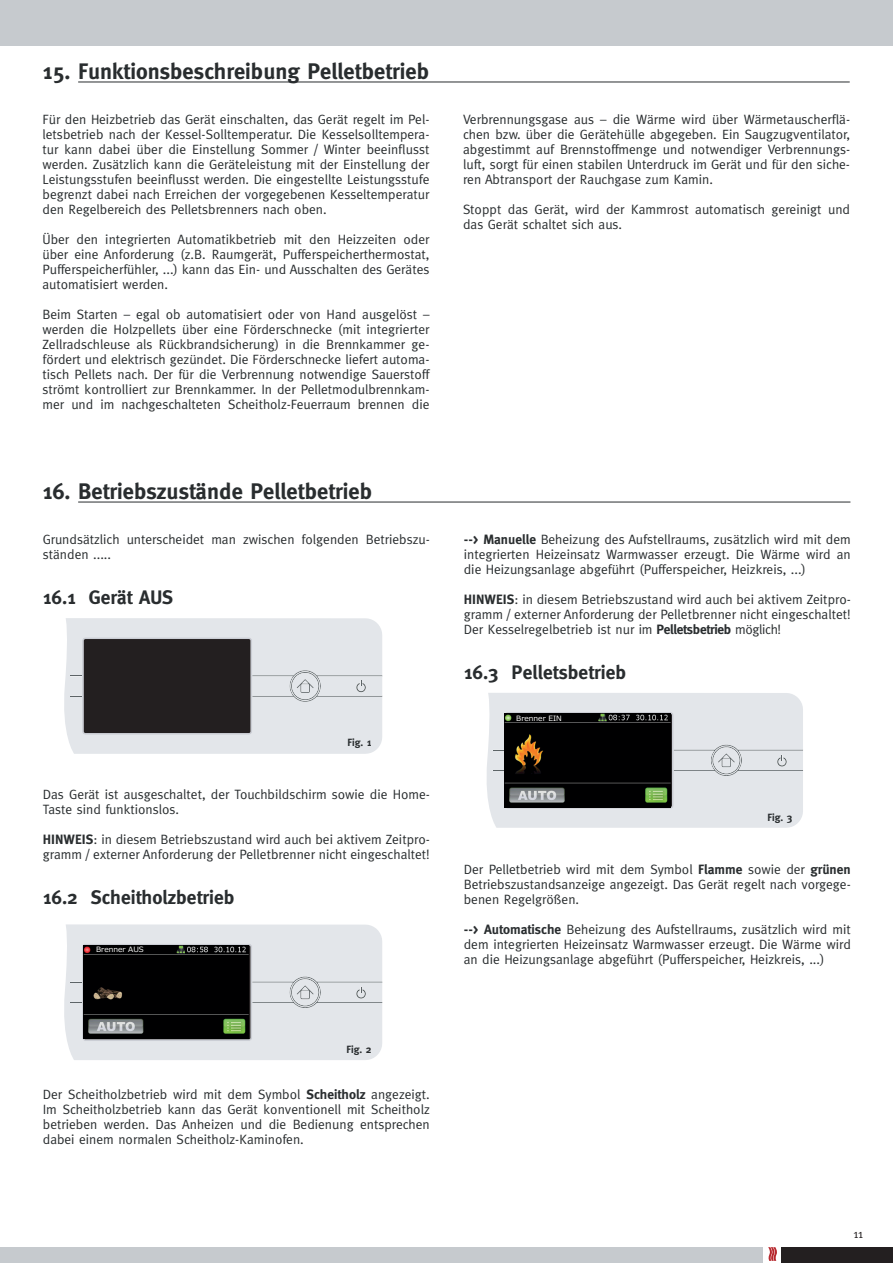
<style>
.page{position:relative;width:893px;height:1263px;background:#fff}
.page>*{position:absolute;margin:0;border:0;box-sizing:border-box;transform-origin:0 0}
.t1{font:700 22.5px "Meta";color:#292d2f}
.t2{font:700 19.5px "Meta";color:#292d2f}
.t3{font:13.5px/15px "Meta";color:#292d2f;text-align:justify}
.t4{font:12px "Meta";color:#231f20}
.t5{font:700 10.5px "Meta";color:#292d2f}
.t6{font:7.35px "Meiryo";color:#fff;scale:1.04 1}
.s1{font-weight:700}
</style>
<div class="page">
<div style="left:0;top:1247px;width:763px;height:16px;background:#c6cace"></div>
<svg style="left:768px;top:1247px;width:9px;height:14px"></svg>
<div style="left:781px;top:1247px;width:112px;height:16px;background:#231f20"></div>
<div style="left:0;top:0;width:893px;height:46px;background:#c6cace"></div>
<hr style="left:78px;top:82px;width:772px;height:1px;background:#292d2f">
<hr style="left:78px;top:502px;width:772px;height:1px;background:#292d2f">
<svg style="left:64px;top:618px;width:318px;height:136px;background:#9c9da0"></svg>
<hr style="left:85px;top:661px;width:164px;height:1px;background:#231f20">
<svg style="left:64px;top:924px;width:318px;height:136px;background:#dde0e4"></svg>
<hr style="left:85px;top:967px;width:164px;height:1px;background:#231f20">
<img style="left:83px;top:945px;width:165px;height:93px">
<svg style="left:487px;top:693px;width:316px;height:135px;background:#dde0e4"></svg>
<hr style="left:508px;top:735px;width:163px;height:1px;background:#231f20">
<img style="left:505px;top:713px;width:165px;height:94px">
<h1 class="t1" style="left:43px;top:58px;width:388px">15. Funktionsbeschreibung Pelletbetrieb</h1>
<p class="t3" style="left:43px;top:111px;width:388px">Für den Heizbetrieb das Gerät einschalten, das Gerät regelt im Pel&shy;letsbetrieb nach der Kessel-Solltemperatur. Die Kesselsolltempera&shy;tur kann dabei über die Einstellung Sommer / Winter beeinflusst werden. Zusätzlich kann die Geräteleistung mit der Einstellung der Leistungsstufen beeinflusst werden. Die eingestellte Leistungsstufe begrenzt dabei nach Erreichen der vorgegebenen Kesseltemperatur den Regelbereich des Pelletsbrenners nach oben.</p>
<p class="t3" style="left:43px;top:231px;width:388px">Über den integrierten Automatikbetrieb mit den Heizzeiten oder über eine Anforderung (z.B. Raumgerät, Pufferspeicherthermostat, Pufferspeicherfühler, ...) kann das Ein- und Ausschalten des Gerätes automatisiert werden.</p>
<p class="t3" style="left:43px;top:306px;width:388px">Beim Starten – egal ob automatisiert oder von Hand ausgelöst – werden die Holzpellets über eine Förderschnecke (mit integrierter Zellradschleuse als Rückbrandsicherung) in die Brennkammer ge&shy;fördert und elektrisch gezündet. Die Förderschnecke liefert automa&shy;tisch Pellets nach. Der für die Verbrennung notwendige Sauerstoff strömt kontrolliert zur Brennkammer. In der Pelletmodulbrennkam&shy;mer und im nachgeschalteten Scheitholz-Feuerraum brennen die</p>
<h1 class="t1" style="left:43px;top:478px;width:331px">16. Betriebszustände Pelletbetrieb</h1>
<p class="t3" style="left:43px;top:531px;width:388px">Grundsätzlich unterscheidet man zwischen folgenden Betriebszu&shy;ständen .....</p>
<h2 class="t2" style="left:43px;top:586px;width:132px">16.1 Gerät AUS</h2>
<p class="t5" style="left:347px;top:737px;width:26px">Fig. 1</p>
<p class="t3" style="left:43px;top:786px;width:388px">Das Gerät ist ausgeschaltet, der Touchbildschirm sowie die Home-<br>Taste sind funktionslos.</p>
<p class="t3" style="left:43px;top:831px;width:388px"><span class="s1">HINWEIS</span>: in diesem Betriebszustand wird auch bei aktivem Zeitpro&shy;gramm / externer Anforderung der Pelletbrenner nicht eingeschaltet!</p>
<h2 class="t2" style="left:43px;top:886px;width:193px">16.2 Scheitholzbetrieb</h2>
<p class="t6" style="left:96px;top:944px;width:47px">Brenner AUS</p>
<p class="t5" style="left:346px;top:1043px;width:27px">Fig. 2</p>
<p class="t3" style="left:43px;top:1086px;width:388px">Der Scheitholzbetrieb wird mit dem Symbol <span class="s1">Scheitholz</span> angezeigt.<br>Im Scheitholzbetrieb kann das Gerät konventionell mit Scheitholz betrieben werden. Das Anheizen und die Bedienung entsprechen dabei einem normalen Scheitholz-Kaminofen.</p>
<p class="t3" style="left:463px;top:111px;width:388px">Verbrennungsgase aus – die Wärme wird über Wärmetauscherflä&shy;chen bzw. über die Gerätehülle abgegeben. Ein Saugzugventilator, abgestimmt auf Brennstoffmenge und notwendiger Verbrennungs&shy;luft, sorgt für einen stabilen Unterdruck im Gerät und für den siche&shy;ren Abtransport der Rauchgase zum Kamin.</p>
<p class="t3" style="left:463px;top:201px;width:388px">Stoppt das Gerät, wird der Kammrost automatisch gereinigt und das Gerät schaltet sich aus.</p>
<p class="t3" style="left:464px;top:531px;width:388px"><span class="s1">--&gt; Manuelle</span> Beheizung des Aufstellraums, zusätzlich wird mit dem integrierten Heizeinsatz Warmwasser erzeugt. Die Wärme wird an die Heizungsanlage abgeführt (Pufferspeicher, Heizkreis, ...)</p>
<p class="t3" style="left:464px;top:591px;width:388px"><span class="s1">HINWEIS</span>: in diesem Betriebszustand wird auch bei aktivem Zeitpro&shy;gramm / externer Anforderung der Pelletbrenner nicht eingeschaltet!<br>Der Kesselregelbetrieb ist nur im <span class="s1">Pelletsbetrieb</span> möglich!</p>
<h2 class="t2" style="left:464px;top:661px;width:164px">16.3 Pelletsbetrieb</h2>
<p class="t6" style="left:516px;top:713px;width:45px">Brenner EIN</p>
<p class="t5" style="left:767px;top:811px;width:27px">Fig. 3</p>
<p class="t3" style="left:464px;top:861px;width:388px">Der Pelletbetrieb wird mit dem Symbol <span class="s1">Flamme</span> sowie der <span class="s1">grünen </span>Betriebszustandsanzeige angezeigt. Das Gerät regelt nach vorgege&shy;benen Regelgrößen.</p>
<p class="t3" style="left:464px;top:921px;width:388px"><span class="s1">--&gt; Automatische</span> Beheizung des Aufstellraums, zusätzlich wird mit dem integrierten Heizeinsatz Warmwasser erzeugt. Die Wärme wird an die Heizungsanlage abgeführt (Pufferspeicher, Heizkreis, ...)</p>
<p class="t4" style="left:853px;top:1226px;width:11px">11</p>
</div>
